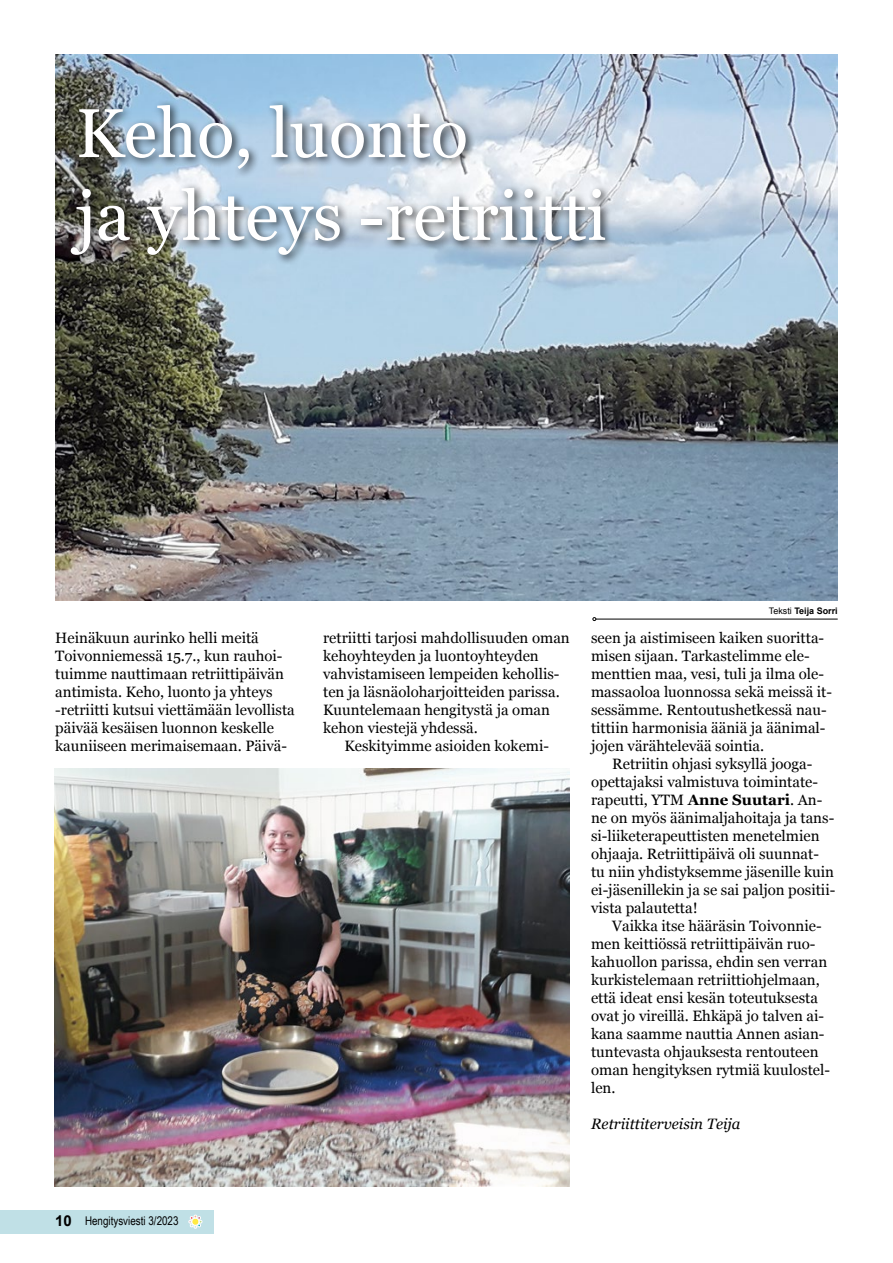
<style>
.page{position:relative;width:893px;height:1263px;background:#fff}
.page>*{position:absolute;margin:0;border:0;box-sizing:border-box;transform-origin:0 0}
.t1{font:69px/82.8px "Georgia";color:#fff}
.t2{font:15px/18px "Georgia";color:#000}
.t3{font:italic 15px "Georgia";color:#000}
.t4{font:12px "Arial Narrow";color:#000}
.t5{font:700 9px "Arial";color:#000}
.s1{font-weight:400}
.s2{font-weight:700}
.s3{font-family:"Arial";font-weight:700;font-size:15px}
</style>
<div class="page">
<div style="left:0;top:1210px;width:214px;height:23px;background:#c0e0e6"></div>
<svg style="left:189px;top:1215px;width:13px;height:13px"></svg>
<img style="left:55px;top:55px;width:783px;height:546px">
<hr style="left:596px;top:619px;width:242px;height:1px;background:#000">
<svg style="left:592px;top:617px;width:4px;height:4px"></svg>
<div style="left:66px;top:100px;width:550px;height:166px;background:#000;opacity:.75"></div>
<img style="left:55px;top:769px;width:515px;height:417px">
<h1 class="t1" style="left:76px;top:89px;width:532px">Keho, luonto<br>ja yhteys -retriitti</h1>
<p class="t5" style="left:769px;top:605px;width:70px"><span class="s1">Teksti</span> Teija Sorri</p>
<p class="t2" style="left:55px;top:628px;width:241px">Heinäkuun aurinko helli meitä Toivonniemessä 15.7., kun rauhoi&shy;tuimme nauttimaan retriittipäivän antimista. Keho, luonto ja yhteys -retriitti kutsui viettämään levollista päivää kesäisen luonnon keskelle kauniiseen merimaisemaan. Päivä-</p>
<p class="t2" style="left:323px;top:628px;width:248px">retriitti tarjosi mahdollisuuden oman kehoyhteyden ja luontoyhteyden vahvistamiseen lempeiden kehollis&shy;ten ja läsnäoloharjoitteiden parissa.<br>Kuuntelemaan hengitystä ja oman kehon viestejä yhdessä.</p>
<p class="t2" style="left:344px;top:736px;width:206px">Keskityimme asioiden kokemi-</p>
<p class="t2" style="left:591px;top:628px;width:243px">seen ja aistimiseen kaiken suoritta&shy;misen sijaan. Tarkastelimme ele&shy;menttien maa, vesi, tuli ja ilma ole&shy;massaoloa luonnossa sekä meissä it&shy;sessämme. Rentoutushetkessä nau&shy;tittiin harmonisia ääniä ja äänimal&shy;jojen värähtelevää sointia.</p>
<p class="t2" style="left:591px;top:754px;width:246px;text-indent:21px">Retriitin ohjasi syksyllä jooga&shy;opettajaksi valmistuva toimintate&shy;rapeutti, YTM <span class="s2">Anne Suutari</span>. An&shy;ne on myös äänimaljahoitaja ja tans&shy;si-liiketerapeuttisten menetelmien ohjaaja. Retriittipäivä oli suunnat&shy;tu niin yhdistyksemme jäsenille kuin ei-jäsenillekin ja se sai paljon positii&shy;vista palautetta!</p>
<p class="t2" style="left:591px;top:916px;width:240px;text-indent:21px">Vaikka itse hääräsin Toivonnie&shy;men keittiössä retriittipäivän ruo&shy;kahuollon parissa, ehdin sen verran kurkistelemaan retriittiohjelmaan, että ideat ensi kesän toteutuksesta ovat jo vireillä. Ehkäpä jo talven ai&shy;kana saamme nauttia Annen asian&shy;tuntevasta ohjauksesta rentouteen oman hengityksen rytmiä kuulostel&shy;len.</p>
<p class="t3" style="left:591px;top:1113px;width:151px">Retriittiterveisin Teija</p>
<p class="t4" style="left:55px;top:1212px;width:125px"><span class="s3">10</span> Hengitysviesti 3/2023</p>
</div>
